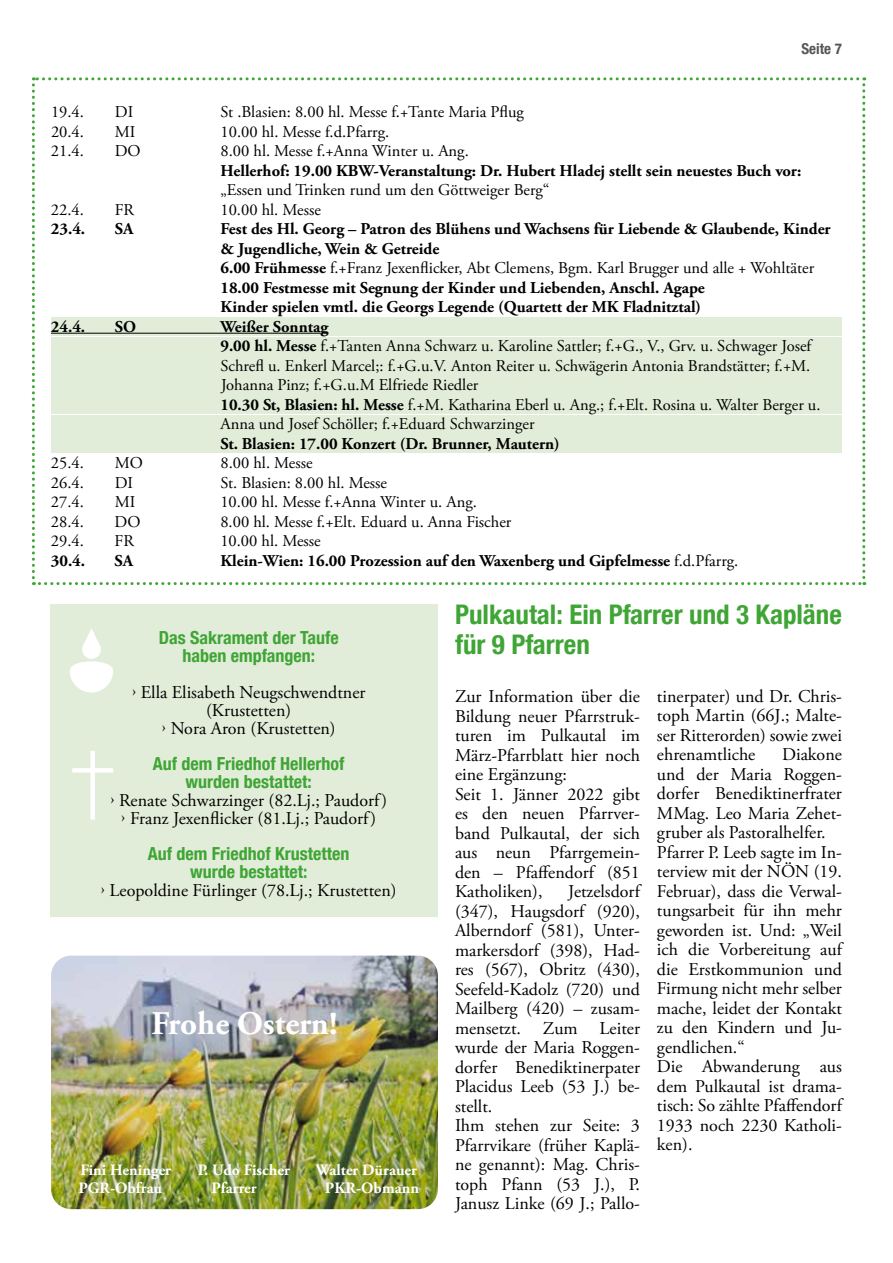
<style>
.page{position:relative;width:893px;height:1263px;background:#fff}
.page>*{position:absolute;margin:0;border:0;box-sizing:border-box;transform-origin:0 0}
.t1{font:700 33px "Adobe Garamond Pro";color:#fff}
.t2{font:700 condensed 27px/30px "Helvetica Neue LT Com";color:#3fa535}
.t3{font:18px/19.5px "Adobe Garamond Pro";color:#000}
.t4{font:700 condensed 18px/18px "Helvetica Neue LT Com";color:#3fa535;text-align:center}
.t5{font:16.5px/19.5px "Adobe Garamond Pro";color:#000}
.t6{font:700 16.5px/19.5px "Adobe Garamond Pro";color:#000}
.t7{font:700 15.75px "Adobe Garamond Pro";color:#fff}
.t8{font:700 condensed 15px "Helvetica Neue LT Com";color:#575756}
.s1{font-weight:400}
.s2{font-weight:700}
</style>
<div class="page">
<div style="left:51px;top:604px;width:387px;height:313px;background:#e2edd9"></div>
<div style="left:90px;top:751px;width:5px;height:68px;background:#fff"></div>
<div style="left:72px;top:768px;width:41px;height:5px;background:#fff"></div>
<svg style="left:32px;top:77px;width:833px;height:508px"></svg>
<svg style="left:70px;top:629px;width:43px;height:64px"></svg>
<img style="left:51px;top:956px;width:387px;height:253px">
<p class="t8" style="left:801px;top:40px;width:42px">Seite 7</p>
<p class="t5" style="left:51px;top:103px;width:34px">19.4.</p>
<p class="t5" style="left:115px;top:103px;width:20px">DI</p>
<p class="t5" style="left:221px;top:103px;width:305px">St .Blasien: 8.00 hl. Messe f.+Tante Maria Pflug</p>
<p class="t5" style="left:51px;top:122px;width:34px">20.4.</p>
<p class="t5" style="left:115px;top:122px;width:22px">MI</p>
<p class="t5" style="left:220px;top:122px;width:170px">10.00 hl. Messe f.d.Pfarrg.</p>
<p class="t5" style="left:51px;top:142px;width:34px">21.4.</p>
<p class="t5" style="left:115px;top:142px;width:27px">DO</p>
<p class="t5" style="left:220px;top:142px;width:250px">8.00 hl. Messe f.+Anna Winter u. Ang.</p>
<p class="t6" style="left:220px;top:161px;width:582px">Hellerhof: 19.00 KBW-Veranstaltung: Dr. Hubert Hladej stellt sein neuestes Buch vor:</p>
<p class="t5" style="left:220px;top:181px;width:331px">„Essen und Trinken rund um den Göttweiger Berg“</p>
<p class="t5" style="left:51px;top:200px;width:34px">22.4.</p>
<p class="t5" style="left:115px;top:200px;width:21px">FR</p>
<p class="t5" style="left:220px;top:200px;width:102px">10.00 hl. Messe</p>
<p class="t6" style="left:51px;top:219px;width:36px">23.4.</p>
<p class="t6" style="left:115px;top:219px;width:20px">SA</p>
<p class="t6" style="left:220px;top:219px;width:612px">Fest des Hl. Georg – Patron des Blühens und Wachsens für Liebende &amp; Glaubende, Kinder &amp; Jugendliche, Wein &amp; Getreide<br>6.00 Frühmesse <span class="s1">f.+Franz Jexenflicker, Abt Clemens, Bgm. Karl Brugger und alle + Wohltäter </span>18.00 Festmesse mit Segnung der Kinder und Liebenden, Anschl. Agape<br>Kinder spielen vmtl. die Georgs Legende (Quartett der MK Fladnitztal)</p>
<p class="t6" style="left:51px;top:317px;width:36px">24.4.</p>
<p class="t6" style="left:115px;top:317px;width:23px">SO</p>
<p class="t5" style="left:220px;top:317px;width:602px"><span class="s2">Weißer Sonntag<br>9.00 hl. Messe</span> f.+Tanten Anna Schwarz u. Karoline Sattler; f.+G., V., Grv. u. Schwager Josef Schrefl u. Enkerl Marcel;: f.+G.u.V. Anton Reiter u. Schwägerin Antonia Brandstätter; f.+M.<br>Johanna Pinz; f.+G.u.M Elfriede Riedler<br><span class="s2">10.30 St, Blasien: hl. Messe</span> f.+M. Katharina Eberl u. Ang.; f.+Elt. Rosina u. Walter Berger u.<br>Anna und Josef Schöller; f.+Eduard Schwarzinger</p>
<p class="t6" style="left:220px;top:434px;width:341px">St. Blasien: 17.00 Konzert (Dr. Brunner, Mautern)</p>
<p class="t5" style="left:51px;top:454px;width:34px">25.4.</p>
<p class="t5" style="left:115px;top:454px;width:30px">MO</p>
<p class="t5" style="left:220px;top:454px;width:94px">8.00 hl. Messe</p>
<p class="t5" style="left:51px;top:473px;width:34px">26.4.</p>
<p class="t5" style="left:115px;top:473px;width:20px">DI</p>
<p class="t5" style="left:220px;top:473px;width:168px">St. Blasien: 8.00 hl. Messe</p>
<p class="t5" style="left:51px;top:493px;width:34px">27.4.</p>
<p class="t5" style="left:115px;top:493px;width:22px">MI</p>
<p class="t5" style="left:220px;top:493px;width:258px">10.00 hl. Messe f.+Anna Winter u. Ang.</p>
<p class="t5" style="left:51px;top:512px;width:34px">28.4.</p>
<p class="t5" style="left:115px;top:512px;width:27px">DO</p>
<p class="t5" style="left:220px;top:512px;width:292px">8.00 hl. Messe f.+Elt. Eduard u. Anna Fischer</p>
<p class="t5" style="left:51px;top:532px;width:34px">29.4.</p>
<p class="t5" style="left:115px;top:532px;width:21px">FR</p>
<p class="t5" style="left:220px;top:532px;width:102px">10.00 hl. Messe</p>
<p class="t6" style="left:51px;top:551px;width:36px">30.4.</p>
<p class="t6" style="left:115px;top:551px;width:20px">SA</p>
<p class="t6" style="left:220px;top:551px;width:519px">Klein-Wien: 16.00 Prozession auf den Waxenberg und Gipfelmesse <span class="s1">f.d.Pfarrg.</span></p>
<p class="t4" style="left:159px;top:628px;width:181px">Das Sakrament der Taufe haben empfangen:</p>
<p class="t3" style="left:132px;top:684px;width:235px;line-height:18px;text-align:center">› Ella Elisabeth Neugschwendtner (Krustetten)<br>› Nora Aron (Krustetten)</p>
<p class="t4" style="left:153px;top:754px;width:193px">Auf dem Friedhof Hellerhof wurden bestattet:</p>
<p class="t3" style="left:110px;top:792px;width:278px;line-height:18px;text-align:center">› Renate Schwarzinger (82.Lj.; Paudorf) › Franz Jexenflicker (81.Lj.; Paudorf)</p>
<p class="t4" style="left:148px;top:844px;width:203px">Auf dem Friedhof Krustetten wurde bestattet:</p>
<p class="t3" style="left:101px;top:881px;width:297px">› Leopoldine Fürlinger (78.Lj.; Krustetten)</p>
<h1 class="t1" style="left:151px;top:1004px;width:187px">Frohe Ostern!</h1>
<p class="t7" style="left:80px;top:1161px;width:92px">Fini Heninger</p>
<p class="t7" style="left:198px;top:1161px;width:94px">P. Udo Fischer</p>
<p class="t7" style="left:316px;top:1161px;width:103px">Walter Dürauer</p>
<p class="t7" style="left:78px;top:1179px;width:85px">PGR-Obfrau</p>
<p class="t7" style="left:211px;top:1179px;width:47px">Pfarrer</p>
<p class="t7" style="left:325px;top:1179px;width:96px">PKR-Obmann</p>
<h2 class="t2" style="left:455px;top:600px;width:388px">Pulkautal: Ein Pfarrer und 3 Kapläne für 9 Pfarren</h2>
<p class="t3" style="left:455px;top:687px;width:186px">Zur Information über die<br>Bildung neuer Pfarrstruk&shy;turen im Pulkautal im<br>März-Pfarrblatt hier noch eine Ergänzung:<br>Seit 1. Jänner 2022 gibt es den neuen Pfarrver&shy;band Pulkautal, der sich aus neun Pfarrgemein&shy;den – Pfaffendorf (851<br>Katholiken),</p>
<p class="t3" style="left:455px;top:882px;width:186px;text-indent:113px">Jetzelsdorf (347), Haugsdorf (920),<br>Alberndorf (581), Unter&shy;markersdorf (398), Had&shy;res (567), Obritz (430),<br>Seefeld-Kadolz (720) und<br>Mailberg (420) – zusam&shy;mensetzt. Zum Leiter wurde der Maria Roggen&shy;dorfer Benediktinerpater<br>Placidus Leeb (53 J.) be&shy;stellt.<br>Ihm stehen zur Seite: 3<br>Pfarrvikare (früher Kaplä&shy;ne genannt): Mag. Chris&shy;toph Pfann (53 J.), P.<br>Janusz Linke (69 J.; Pallo-</p>
<p class="t3" style="left:657px;top:687px;width:186px;text-align:justify">tinerpater) und Dr. Chris&shy;toph Martin (66J.; Malte&shy;ser Ritterorden) sowie zwei ehrenamtliche</p>
<p class="t3" style="left:657px;top:746px;width:186px;text-indent:125px">Diakone und der Maria Roggen&shy;dorfer Benediktinerfrater<br>MMag. Leo Maria Zehet&shy;gruber als Pastoralhelfer.<br>Pfarrer P. Leeb sagte im In&shy;terview mit der NÖN (19.<br>Februar), dass die Verwal&shy;tungsarbeit für ihn mehr geworden ist. Und: „Weil ich die Vorbereitung auf die Erstkommunion und<br>Firmung nicht mehr selber mache, leidet der Kontakt zu den Kindern und Ju&shy;gendlichen.“<br>Die Abwanderung aus dem Pulkautal ist drama&shy;tisch: So zählte Pfaffendorf<br>1933 noch 2230 Katholi&shy;ken).</p>
</div>
